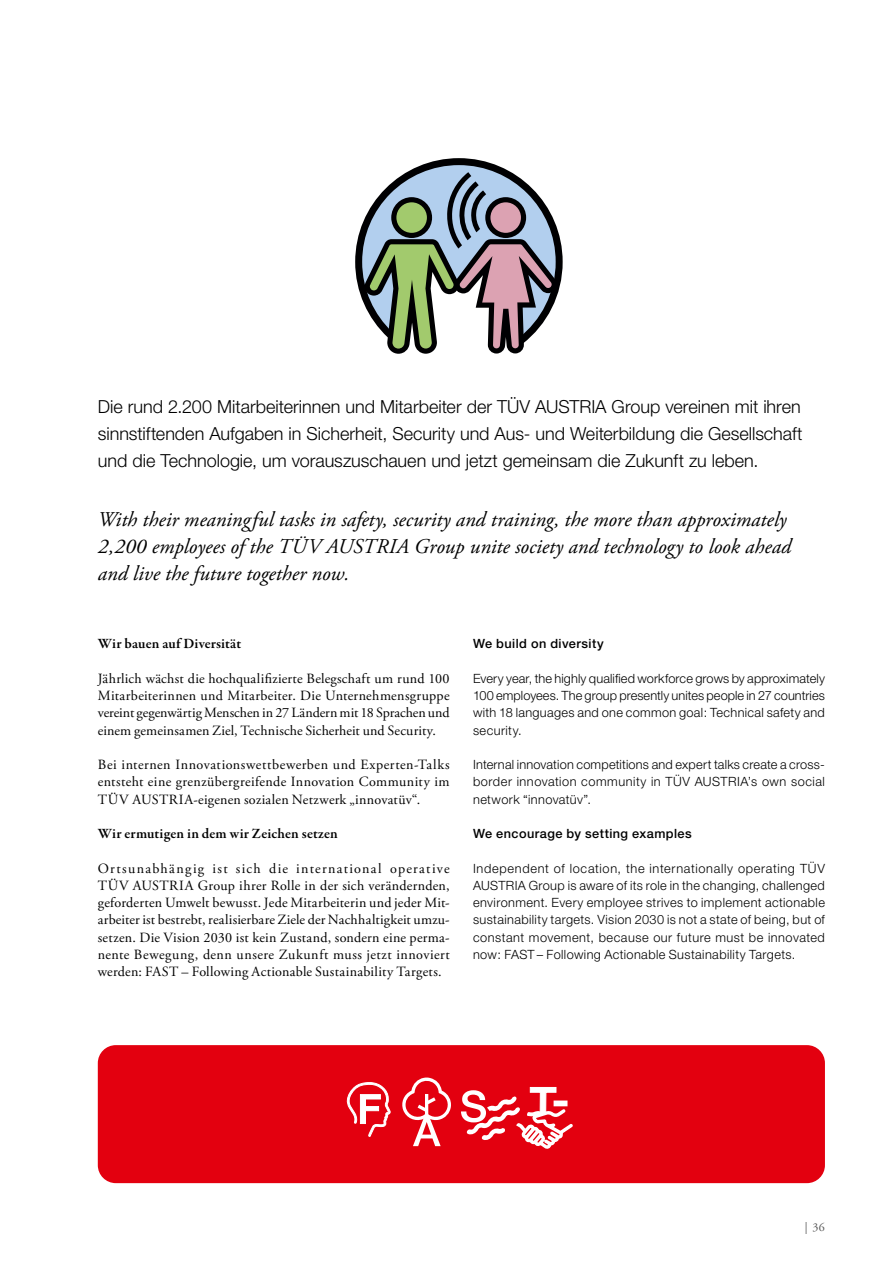
<style>
.page{position:relative;width:893px;height:1263px;background:#fff}
.page>*{position:absolute;margin:0;border:0;box-sizing:border-box;transform-origin:0 0}
.t1{font:italic 21px/27px "Adobe Garamond Pro";color:#000}
.t2{font:300 18px/27px "Helvetica Neue";color:#000;text-align:justify}
.t3{font:600 14.4px "Garamond Premr Pro";letter-spacing:.01em;color:#000}
.t4{font:14.1px/17.2px "Adobe Garamond Pro";letter-spacing:.015em;color:#000;text-align:justify}
.t5{font:300 12.75px/17.2px "Helvetica Neue";letter-spacing:.03em;color:#000;text-align:justify}
.t6{font:500 12.75px "Helvetica Neue";letter-spacing:.035em;color:#000}
.t7{font:12px "Adobe Garamond Pro";color:#565656}
</style>
<div class="page">
<svg style="left:355px;top:158px;width:208px;height:196px"></svg>
<div style="left:98px;top:1045px;width:727px;height:138px;background:#e3000f;border-radius:18px"></div>
<svg style="left:347px;top:1082px;width:44px;height:55px"></svg>
<svg style="left:403px;top:1077px;width:48px;height:69px"></svg>
<svg style="left:461px;top:1087px;width:112px;height:62px"></svg>
<div style="left:554px;top:1101px;width:13px;height:5px;background:#fff"></div>
<p class="t2" style="left:98px;top:393px;width:706px">Die rund 2.200 Mitarbeiterinnen und Mitarbeiter der TÜV AUSTRIA Group vereinen mit ihren sinnstiftenden Aufgaben in Sicherheit, Security und Aus- und Weiterbildung die Gesellschaft und die Technologie, um vorauszuschauen und jetzt gemeinsam die Zukunft zu leben.</p>
<h1 class="t1" style="left:98px;top:506px;width:695px">With their meaningful tasks in safety, security and training, the more than approximately<br>2,200 employees of the TÜV AUSTRIA Group unite society and technology to look ahead and live the future together now.</h1>
<p class="t3" style="left:98px;top:635px;width:145px">Wir bauen auf Diversität</p>
<p class="t4" style="left:98px;top:670px;width:353px">Jährlich wächst die hochqualifizierte Belegschaft um rund 100<br>Mitarbeiterinnen und Mitarbeiter. Die Unternehmensgruppe vereint gegen wärtig Menschen in 27 Ländern mit 18 Sprachen und einem gemeinsamen Ziel, Technische Sicherheit und Security.</p>
<p class="t4" style="left:98px;top:756px;width:353px">Bei internen Innovationswettbewerben und Experten-Talks entsteht eine grenzübergreifende Innovation Community im TÜV AUSTRIA-eigenen sozialen Netzwerk „innovatüv“.</p>
<p class="t3" style="left:98px;top:825px;width:242px">Wir ermutigen in dem wir Zeichen setzen</p>
<p class="t4" style="left:98px;top:860px;width:353px">Ortsunabhängig ist sich die international operative TÜV AUSTRIA Group ihrer Rolle in der sich verändernden, geforderten Umwelt bewusst. Jede Mitarbeiterin und jeder Mit&shy;arbeiter ist bestrebt, realisierbare Ziele der Nachhaltigkeit umzu&shy;setzen. Die Vision 2030 ist kein Zustand, sondern eine perma&shy;nente Bewegung, denn unsere Zukunft muss jetzt innoviert werden: FAST – Following Actionable Sustainability Targets.</p>
<p class="t6" style="left:473px;top:636px;width:132px">We build on diversity</p>
<p class="t5" style="left:473px;top:669px;width:353px">Every year, the highly qualified workforce grows by approximately 100 employees. The group presently unites people in 27 countries with 18 languages and one common goal: Technical safety and security.</p>
<p class="t5" style="left:473px;top:756px;width:353px">Internal innovation competitions and expert talks create a cross&shy;border innovation community in TÜV AUSTRIA’s own social network “innovatüv”.</p>
<p class="t6" style="left:473px;top:826px;width:220px">We encourage by setting examples</p>
<p class="t5" style="left:473px;top:859px;width:353px">Independent of location, the internationally operating TÜV AUSTRIA Group is aware of its role in the changing, challenged environment. Every employee strives to implement actionable sustainability targets. Vision 2030 is not a state of being, but of constant movement, because our future must be innovated now: FAST – Following Actionable Sustainability Targets.</p>
<p class="t7" style="left:805px;top:1219px;width:22px">| 36</p>
</div>
